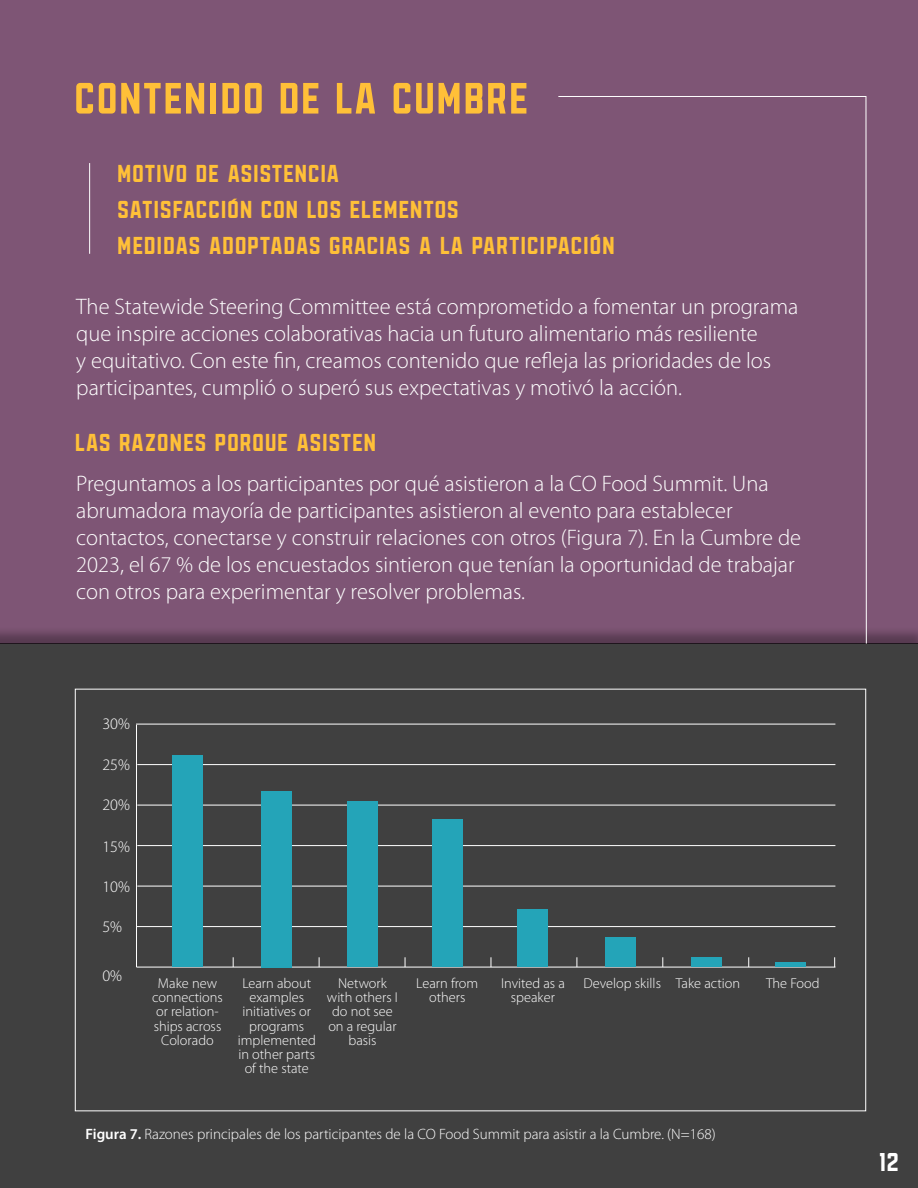
<style>
.page{position:relative;width:918px;height:1188px;background:#fff}
.page>*{position:absolute;margin:0;border:0;box-sizing:border-box;transform-origin:0 0}
.t1{font:51px "Sanhurst Wide";color:#ffc038}
.t2{font:30px "Sanhurst Wide";color:#fff}
.t3{font:28.5px "Sanhurst Wide";color:#ffc038}
.t4{font:300 22.5px/27px "Myriad Pro";color:#fff}
.t5{font:300 16.05px "Myriad Pro";color:#fff}
.t6{font:300 15px "Myriad Pro";color:#fff}
.t7{font:300 14.25px/14.2px "Myriad Pro";color:#fff;text-align:center}
.s1{font-weight:600}
</style>
<div class="page">
<div style="left:0;top:0;width:918px;height:644px;background:#7e5575"></div>
<div style="left:0;top:626px;width:918px;height:562px;background:#231f20;opacity:.35"></div>
<div style="left:0;top:644px;width:918px;height:544px;background:#404040"></div>
<svg style="left:558px;top:96px;width:309px;height:548px"></svg>
<hr style="left:136px;top:725px;width:1px;height:242px;background:#fff">
<hr style="left:137px;top:886px;width:698px;height:1px;background:#fff">
<hr style="left:137px;top:845px;width:698px;height:1px;background:#fff">
<hr style="left:137px;top:805px;width:698px;height:1px;background:#fff">
<hr style="left:137px;top:764px;width:698px;height:1px;background:#fff">
<hr style="left:136px;top:724px;width:699px;height:1px;background:#fff">
<hr style="left:136px;top:926px;width:699px;height:1px;background:#fff">
<hr style="left:136px;top:967px;width:699px;height:1px;background:#fff">
<div style="left:518px;top:909px;width:30px;height:58px;background:#24a4b8"></div>
<div style="left:432px;top:820px;width:31px;height:147px;background:#24a4b8"></div>
<div style="left:347px;top:802px;width:31px;height:165px;background:#24a4b8"></div>
<div style="left:261px;top:791px;width:31px;height:176px;background:#24a4b8"></div>
<div style="left:172px;top:755px;width:31px;height:212px;background:#24a4b8"></div>
<hr style="left:776px;top:963px;width:30px;height:4px;background:#24a4b8">
<div style="left:691px;top:957px;width:30px;height:10px;background:#24a4b8"></div>
<div style="left:605px;top:938px;width:31px;height:29px;background:#24a4b8"></div>
<hr style="left:89px;top:163px;width:1px;height:91px;background:#fff">
<p class="t1" style="left:76px;top:72px;width:457px">CONTENIDO DE LA CUMBRE</p>
<p class="t3" style="left:119px;top:159px;width:224px">MOTIVO DE ASISTENCIA</p>
<p class="t3" style="left:119px;top:195px;width:344px">SATISFACCIÓN CON LOS ELEMENTOS</p>
<p class="t3" style="left:119px;top:231px;width:500px">MEDIDAS ADOPTADAS GRACIAS A LA PARTICIPACIÓN</p>
<p class="t4" style="left:76px;top:294px;width:724px">The Statewide Steering Committee está comprometido a fomentar un programa que inspire acciones colaborativas hacia un futuro alimentario más resiliente<br>y equitativo. Con este fin, creamos contenido que refleja las prioridades de los participantes, cumplió o superó sus expectativas y motivó la acción.</p>
<p class="t3" style="left:76px;top:428px;width:303px">LAS RAZONES PORQUE ASISTEN</p>
<p class="t4" style="left:76px;top:471px;width:726px">Preguntamos a los participantes por qué asistieron a la CO Food Summit. Una abrumadora mayoría de participantes asistieron al evento para establecer contactos, conectarse y construir relaciones con otros (Figura 7). En la Cumbre de 2023, el 67 % de los encuestados sintieron que tenían la oportunidad de trabajar con otros para experimentar y resolver problemas.</p>
<p class="t5" style="left:102px;top:715px;width:29px">30%</p>
<p class="t5" style="left:102px;top:756px;width:29px">25%</p>
<p class="t5" style="left:102px;top:796px;width:29px">20%</p>
<p class="t5" style="left:102px;top:838px;width:29px">15%</p>
<p class="t5" style="left:102px;top:878px;width:29px">10%</p>
<p class="t5" style="left:102px;top:918px;width:21px">5%</p>
<p class="t5" style="left:102px;top:967px;width:21px">0%</p>
<p class="t7" style="left:152px;top:976px;width:72px">Make new connections or relation&shy;ships across<br>Colorado</p>
<p class="t7" style="left:416px;top:976px;width:63px">Learn from others</p>
<p class="t7" style="left:238px;top:976px;width:80px">Learn about examples initiatives or programs implemented in other parts of the state</p>
<p class="t7" style="left:501px;top:976px;width:65px">Invited as a speaker</p>
<p class="t7" style="left:327px;top:976px;width:72px">Network with others I do not see on a regular basis</p>
<p class="t7" style="left:584px;top:976px;width:158px">Develop skills Take action</p>
<p class="t7" style="left:766px;top:976px;width:55px">The Food</p>
<p class="t6" style="left:86px;top:1125px;width:632px"><span class="s1">Figura 7.</span> Razones principales de los participantes de la CO Food Summit para asistir a la Cumbre. (N=168)</p>
<p class="t2" style="left:880px;top:1146px;width:23px">12</p>
</div>
